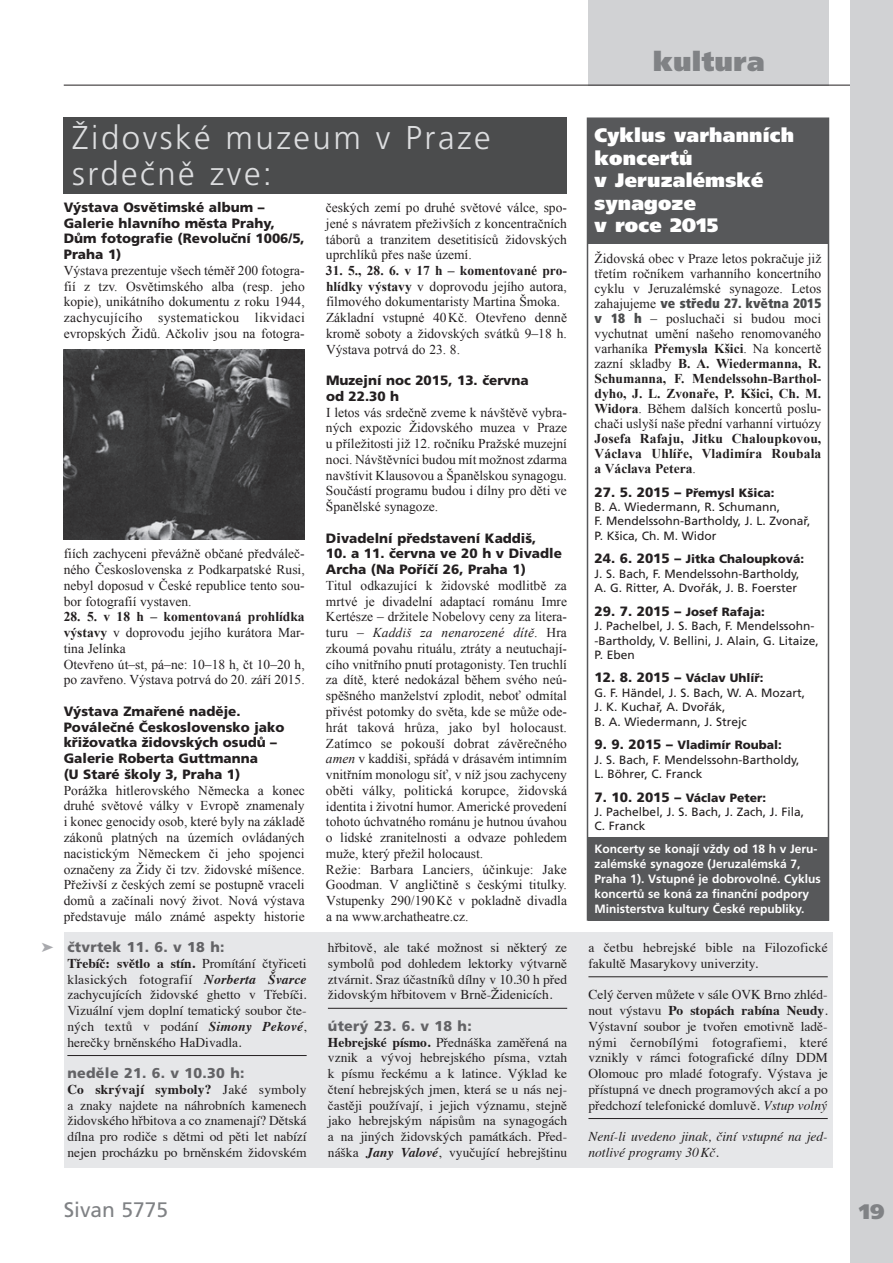
<style>
.page{position:relative;width:893px;height:1263px;background:#fff}
.page>*{position:absolute;margin:0;border:0;box-sizing:border-box;transform-origin:0 0}
.t1{font:300 33px/36px "Frutiger CE";letter-spacing:.075em;color:#dcdddf}
.t2{font:900 27px "Frutiger CE";letter-spacing:.01em;color:#808285}
.t3{font:21px "Frutiger CE";color:#808285}
.t4{font:900 21px "Frutiger CE";color:#808285}
.t5{font:900 19.5px/22.5px "Frutiger CE";letter-spacing:.01em;color:#fff}
.t6{font:900 14.25px "Frutiger CE";letter-spacing:.02em;color:#636366}
.t7{font:13.5px/15.8px "Times New Roman";color:#231f20;text-align:justify}
.t8{font:13.5px/15.8px "Times";color:#231f20;text-align:justify}
.t9{font:900 13.5px/15.8px "Frutiger CE";color:#231f20}
.t10{font:700 13.5px/15px "Times New Roman";letter-spacing:.01em;color:#231f20;text-align:justify}
.t11{font:italic 13.5px/15.8px "Times";color:#231f20}
.t12{font:900 condensed 13.5px "Frutiger CE";color:#4b4c4d}
.t13{font:12px/14.4px "Frutiger CE";color:#231f20}
.t14{font:700 12px/15px "Frutiger CE";color:#fff}
.s1{font-family:"Times New Roman";font-weight:400;font-stretch:normal;color:#231f20}
.s2{font-family:"Frutiger CE";font-weight:900;font-stretch:condensed;color:#4b4c4d}
.s3{font-weight:700}
.s4{font-weight:400}
.s5{font-weight:900;font-size:13.5px}
.s6{font-weight:900}
.s7{font-style:italic}
.s8{font-weight:700;font-style:italic}
</style>
<div class="page">
<div style="left:588px;top:0;width:241px;height:85px;background:#d1d2d4"></div>
<hr style="left:64px;top:85px;width:795px;height:1px;background:#231f20">
<div style="left:64px;top:932px;width:768px;height:236px;background:#e6e7e9"></div>
<div style="left:850px;top:0;width:43px;height:1263px;background:#d1d2d4"></div>
<hr style="left:67px;top:1055px;width:240px;height:1px;background:#231f20">
<hr style="left:328px;top:1008px;width:239px;height:1px;background:#231f20">
<hr style="left:588px;top:976px;width:240px;height:1px;background:#231f20">
<hr style="left:588px;top:1118px;width:240px;height:1px;background:#231f20">
<div style="left:64px;top:117px;width:503px;height:77px;background:#4b4c4d"></div>
<img style="left:64px;top:350px;width:241px;height:190px">
<div style="left:587px;top:837px;width:241px;height:84px;background:#57585a"></div>
<div style="left:587px;top:119px;width:241px;height:124px;background:#57585a"></div>
<div style="left:587px;top:117px;width:242px;height:804px;border:2px solid #57585a"></div>
<h2 class="t2" style="left:653px;top:50px;width:113px">kultura</h2>
<h1 class="t1" style="left:72px;top:122px;width:420px">Židovské muzeum v Praze srdečně zve:</h1>
<h3 class="t5" style="left:595px;top:126px;width:201px">Cyklus varhanních koncertů<br>v Jeruzalémské synagoze<br>v roce 2015</h3>
<p class="t7" style="left:595px;top:251px;width:228px;line-height:15px">Židovská obec v Praze letos pokračuje již třetím ročníkem varhanního koncertního cyklu v Jeruzalémské synagoze. Letos</p>
<p class="t12" style="left:595px;top:298px;width:228px"><span class="s1">zahajujeme</span> ve středu 27. května 2015</p>
<p class="t7" style="left:595px;top:311px;width:228px;line-height:15px"><span class="s2">v 18 h</span> – posluchači si budou moci vychutnat umění našeho renomovaného varhaníka <span class="s3">Přemysla Kšici</span>. Na koncertě zazní skladby <span class="s3">B. A. Wiedermanna, R.<br>Schumanna, F. Mendelssohn-Barthol&shy;dyho, J. L. Zvonaře, P. Kšici, Ch. M.<br>Widora</span>. Během dalších koncertů poslu&shy;chači uslyší naše přední varhanní virtuózy</p>
<p class="t10" style="left:595px;top:431px;width:228px">Josefa Rafaju, Jitku Chaloupkovou, Václava Uhlíře, Vladimíra Roubala a Václava Petera<span class="s4">.</span></p>
<p class="t13" style="left:595px;top:486px;width:217px"><span class="s5">27. 5. 2015 –</span> <span class="s6">Přemysl Kšica:<br></span>B. A. Wiedermann, R. Schumann,<br>F. Mendelssohn-Bartholdy, J. L. Zvonař,<br>P. Kšica, Ch. M. Widor</p>
<p class="t13" style="left:595px;top:553px;width:211px"><span class="s5">24. 6. 2015 –</span> <span class="s6">Jitka Chaloupková:<br></span>J. S. Bach, F. Mendelssohn-Bartholdy,<br>A. G. Ritter, A. Dvořák, J. B. Foerster</p>
<p class="t13" style="left:595px;top:605px;width:226px"><span class="s5">29. 7. 2015 –</span> <span class="s6">Josef Rafaja:<br></span>J. Pachelbel, J. S. Bach, F. Mendelssohn--Bartholdy, V. Bellini, J. Alain, G. Litaize,<br>P. Eben</p>
<p class="t13" style="left:595px;top:672px;width:212px"><span class="s5">12. 8. 2015 –</span> <span class="s6">Václav Uhlíř:<br></span>G. F. Händel, J. S. Bach, W. A. Mozart,<br>J. K. Kuchař, A. Dvořák,<br>B. A. Wiedermann, J. Strejc</p>
<p class="t13" style="left:595px;top:739px;width:206px"><span class="s5">9. 9. 2015 –</span> <span class="s6">Vladimír Roubal:<br></span>J. S. Bach, F. Mendelssohn-Bartholdy,<br>L. Böhrer, C. Franck</p>
<p class="t13" style="left:595px;top:791px;width:211px"><span class="s5">7. 10. 2015 –</span> <span class="s6">Václav Peter:<br></span>J. Pachelbel, J. S. Bach, J. Zach, J. Fila,<br>C. Franck</p>
<p class="t14" style="left:595px;top:842px;width:228px">Koncerty se konají vždy od 18 h v Jeru&shy;zalémské synagoze (Jeruzalémská 7, Praha 1). Vstupné je dobrovolné. Cyklus koncertů se koná za finanční podpory Ministerstva kultury České republiky.</p>
<p class="t9" style="left:64px;top:200px;width:242px">Výstava Osvětimské album –<br>Galerie hlavního města Prahy,<br>Dům fotografie (Revoluční 1006/5,<br>Praha 1)</p>
<p class="t7" style="left:64px;top:263px;width:242px">Výstava prezentuje všech téměř 200 fotogra&shy;fií z tzv. Osvětimského alba (resp. jeho kopie), unikátního dokumentu z roku 1944, zachycujícího systematickou likvidaci evropských Židů. Ačkoliv jsou na fotogra-</p>
<p class="t7" style="left:326px;top:200px;width:242px">českých zemí po druhé světové válce, spo&shy;jené s návratem přeživších z koncentračních táborů a tranzitem desetitisíců židovských uprchlíků přes naše území.</p>
<p class="t7" style="left:326px;top:263px;width:242px;text-align:left"><span class="s3">31. 5., 28. 6. v 17 h – komentované pro&shy;hlídky výstavy</span> v doprovodu jejího autora, filmového dokumentaristy Martina Šmoka.<br>Základní vstupné 40 Kč. Otevřeno denně kromě soboty a židovských svátků 9–18 h.<br>Výstava potrvá do 23. 8.</p>
<p class="t9" style="left:326px;top:374px;width:204px">Muzejní noc 2015, 13. června od 22.30 h</p>
<p class="t7" style="left:326px;top:404px;width:242px">I letos vás srdečně zveme k návštěvě vybra&shy;ných expozic Židovského muzea v Praze u příležitosti již 12. ročníku Pražské muzejní noci. Návštěvníci budou mít možnost zdarma navštívit Klausovou a Španělskou synagogu.<br>Součástí programu budou i dílny pro děti ve Španělské synagoze.</p>
<p class="t9" style="left:326px;top:531px;width:212px">Divadelní představení Kaddiš,</p>
<p class="t9" style="left:326px;top:547px;width:237px">10. a 11. června ve 20 h v Divadle<br>Archa (Na Poříčí 26, Praha 1)</p>
<p class="t7" style="left:326px;top:578px;width:242px;text-align:left">Titul odkazující k židovské modlitbě za mrtvé je divadelní adaptací románu Imre Kertésze – držitele Nobelovy ceny za litera&shy;turu – <span class="s7">Kaddiš za nenarozené dítě</span>. Hra zkoumá povahu rituálu, ztráty a neutuchají&shy;cího vnitřního pnutí protagonisty. Ten truchlí za dítě, které nedokázal během svého neú&shy;spěšného manželství zplodit, neboť odmítal přivést potomky do světa, kde se může ode&shy;hrát taková hrůza, jako byl holocaust.<br>Zatímco se pokouší dobrat závěrečného <span class="s7">amen</span> v kaddiši, spřádá v drásavém intimním vnitřním monologu síť, v níž jsou zachyceny oběti války, politická korupce, židovská identita i životní humor. Americké provedení tohoto úchvatného románu je hutnou úvahou o lidské zranitelnosti a odvaze pohledem muže, který přežil holocaust.<br>Režie: Barbara Lanciers, účinkuje: Jake Goodman. V angličtině s českými titulky.<br>Vstupenky 290/190 Kč v pokladně divadla a na www.archatheatre.cz.</p>
<p class="t7" style="left:64px;top:546px;width:242px">fiích zachyceni převážně občané předváleč&shy;ného Československa z Podkarpatské Rusi, nebyl doposud v České republice tento sou&shy;bor fotografií vystaven.</p>
<p class="t7" style="left:64px;top:609px;width:242px;text-align:left"><span class="s3">28. 5. v 18 h – komentovaná prohlídka výstavy</span> v doprovodu jejího kurátora Mar&shy;tina Jelínka<br>Otevřeno út–st, pá–ne: 10–18 h, čt 10–20 h, po zavřeno. Výstava potrvá do 20. září 2015.</p>
<p class="t9" style="left:64px;top:704px;width:222px">Výstava Zmařené naděje.<br>Poválečné Československo jako křižovatka židovských osudů –<br>Galerie Roberta Guttmanna<br>(U Staré školy 3, Praha 1)</p>
<p class="t7" style="left:64px;top:782px;width:242px">Porážka hitlerovského Německa a konec druhé světové války v Evropě znamenaly i konec genocidy osob, které byly na základě zákonů platných na územích ovládaných nacistickým Německem či jeho spojenci označeny za Židy či tzv. židovské míšence.<br>Přeživší z českých zemí se postupně vraceli domů a začínali nový život. Nová výstava představuje málo známé aspekty historie</p>
<p class="t6" style="left:67px;top:942px;width:159px">čtvrtek 11. 6. v 18 h:</p>
<p class="t8" style="left:67px;top:957px;width:241px"><span class="s3">Třebíč: světlo a stín.</span> Promítání čtyřiceti klasických fotografií <span class="s8">Norberta Švarce </span>zachycujících židovské ghetto v Třebíči.<br>Vizuální vjem doplní tematický soubor čte&shy;ných textů v podání <span class="s8">Simony Pekové</span>, herečky brněnského HaDivadla.</p>
<p class="t6" style="left:67px;top:1068px;width:179px">neděle 21. 6. v 10.30 h:</p>
<p class="t8" style="left:67px;top:1083px;width:241px"><span class="s3">Co skrývají symboly?</span> Jaké symboly a znaky najdete na náhrobních kamenech židovského hřbitova a co znamenají? Dětská dílna pro rodiče s dětmi od pěti let nabízí nejen procházku po brněnském židovském</p>
<p class="t8" style="left:328px;top:941px;width:241px">hřbitově, ale také možnost si některý ze symbolů pod dohledem lektorky výtvarně ztvárnit. Sraz účastníků dílny v 10.30 h před židovským hřbitovem v Brně-Židenicích.</p>
<p class="t6" style="left:328px;top:1020px;width:145px">úterý 23. 6. v 18 h:</p>
<p class="t8" style="left:328px;top:1035px;width:241px"><span class="s3">Hebrejské písmo.</span> Přednáška zaměřená na vznik a vývoj hebrejského písma, vztah k písmu řeckému a k latince. Výklad ke čtení hebrejských jmen, která se u nás nej&shy;častěji používají, i jejich významu, stejně jako hebrejským nápisům na synagogách a na jiných židovských památkách. Před&shy;náška <span class="s8">Jany Valové</span>, vyučující hebrejštinu</p>
<p class="t8" style="left:588px;top:941px;width:241px">a četbu hebrejské bible na Filozofické fakultě Masarykovy univerzity.</p>
<p class="t8" style="left:588px;top:988px;width:241px">Celý červen můžete v sále OVK Brno zhléd&shy;nout výstavu <span class="s3">Po stopách rabína Neudy</span>.<br>Výstavní soubor je tvořen emotivně ladě&shy;nými černobílými fotografiemi, které vznikly v rámci fotografické dílny DDM Olomouc pro mladé fotografy. Výstava je přístupná ve dnech programových akcí a po předchozí telefonické domluvě. <span class="s7">Vstup volný</span></p>
<p class="t11" style="left:588px;top:1130px;width:241px">Není-li uvedeno jinak, činí vstupné na jed&shy;notlivé programy 30 Kč.</p>
<h3 class="t3" style="left:64px;top:1202px;width:106px">Sivan 5775</h3>
<h3 class="t4" style="left:859px;top:1204px;width:27px">19</h3>
</div>
